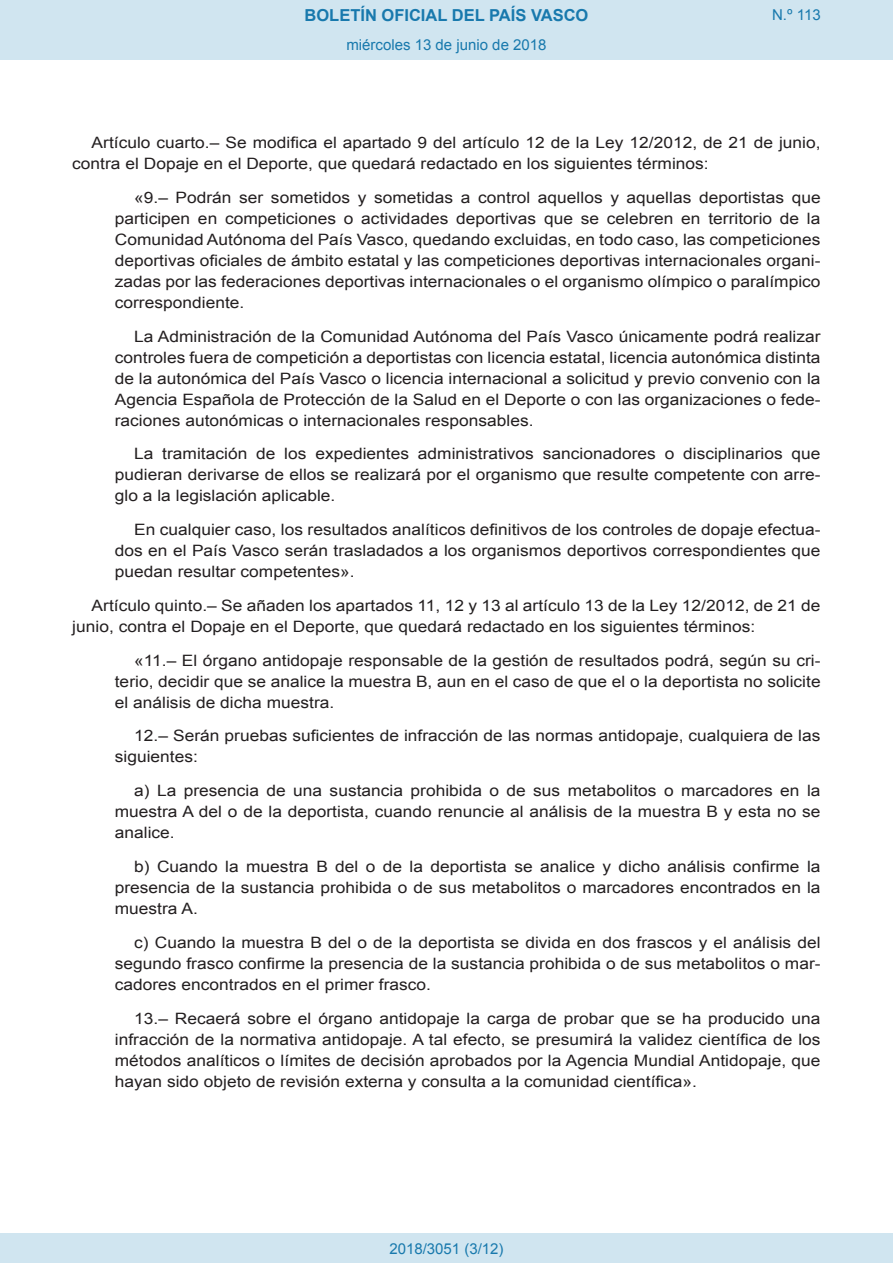
<style>
.page{position:relative;width:893px;height:1263px;background:#fff}
.page>*{position:absolute;margin:0;border:0;box-sizing:border-box;transform-origin:0 0}
.t1{font:700 16.5px "Arial";color:#1879ad}
.BOPVDetalle{font:15.6px/21px "Arial";color:#231f20;text-align:justify;scale:1.11 1}
.Paginacion_Centro{font:15px "Arial";color:#1879ad}
</style>
<div class="page">
<div style="left:0;top:0;width:893px;height:60px;background:#d0e5f0"></div>
<div style="left:0;top:1233px;width:893px;height:30px;background:#d0e5f0"></div>
<p class="t1" style="left:305px;top:4px;width:285px">BOLETÍN OFICIAL DEL PAÍS VASCO</p>
<p class="Paginacion_Centro" style="left:346px;top:35px;width:202px">miércoles 13 de junio de 2018</p>
<p class="Paginacion_Centro" style="left:772px;top:5px;width:50px">N.º 113</p>
<p class="BOPVDetalle" style="left:72px;top:132px;width:676px;text-indent:19px">Artículo cuarto.– Se modifica el apartado 9 del artículo 12 de la Ley 12/2012, de 21 de junio, contra el Dopaje en el Deporte, que quedará redactado en los siguientes términos:</p>
<p class="BOPVDetalle" style="left:115px;top:187px;width:637px;text-indent:19px">«9.– Podrán ser sometidos y sometidas a control aquellos y aquellas deportistas que participen en competiciones o actividades deportivas que se celebren en territorio de la Comunidad Autónoma del País Vasco, quedando excluidas, en todo caso, las competiciones deportivas oficiales de ámbito estatal y las competiciones deportivas internacionales organi&shy;zadas por las federaciones deportivas internacionales o el organismo olímpico o paralímpico correspondiente.</p>
<p class="BOPVDetalle" style="left:115px;top:326px;width:637px;text-indent:19px">La Administración de la Comunidad Autónoma del País Vasco únicamente podrá realizar controles fuera de competición a deportistas con licencia estatal, licencia autonómica distinta de la autonómica del País Vasco o licencia internacional a solicitud y previo convenio con la Agencia Española de Protección de la Salud en el Deporte o con las organizaciones o fede&shy;raciones autonómicas o internacionales responsables.</p>
<p class="BOPVDetalle" style="left:115px;top:444px;width:637px;text-indent:19px">La tramitación de los expedientes administrativos sancionadores o disciplinarios que pudieran derivarse de ellos se realizará por el organismo que resulte competente con arre&shy;glo a la legislación aplicable.</p>
<p class="BOPVDetalle" style="left:115px;top:519px;width:637px;text-indent:19px">En cualquier caso, los resultados analíticos definitivos de los controles de dopaje efectua&shy;dos en el País Vasco serán trasladados a los organismos deportivos correspondientes que puedan resultar competentes».</p>
<p class="BOPVDetalle" style="left:72px;top:595px;width:676px;text-indent:19px">Artículo quinto.– Se añaden los apartados 11, 12 y 13 al artículo 13 de la Ley 12/2012, de 21 de junio, contra el Dopaje en el Deporte, que quedará redactado en los siguientes términos:</p>
<p class="BOPVDetalle" style="left:115px;top:650px;width:637px;text-indent:19px">«11.– El órgano antidopaje responsable de la gestión de resultados podrá, según su cri&shy;terio, decidir que se analice la muestra B, aun en el caso de que el o la deportista no solicite el análisis de dicha muestra.</p>
<p class="BOPVDetalle" style="left:115px;top:726px;width:637px;text-indent:19px">12.– Serán pruebas suficientes de infracción de las normas antidopaje, cualquiera de las siguientes:</p>
<p class="BOPVDetalle" style="left:115px;top:780px;width:637px;text-indent:19px">a) La presencia de una sustancia prohibida o de sus metabolitos o marcadores en la muestra A del o de la deportista, cuando renuncie al análisis de la muestra B y esta no se analice.</p>
<p class="BOPVDetalle" style="left:115px;top:856px;width:637px;text-indent:19px">b) Cuando la muestra B del o de la deportista se analice y dicho análisis confirme la presencia de la sustancia prohibida o de sus metabolitos o marcadores encontrados en la muestra A.</p>
<p class="BOPVDetalle" style="left:115px;top:932px;width:637px;text-indent:19px">c) Cuando la muestra B del o de la deportista se divida en dos frascos y el análisis del segundo frasco confirme la presencia de la sustancia prohibida o de sus metabolitos o mar&shy;cadores encontrados en el primer frasco.</p>
<p class="BOPVDetalle" style="left:115px;top:1008px;width:637px;text-indent:19px">13.– Recaerá sobre el órgano antidopaje la carga de probar que se ha producido una infracción de la normativa antidopaje. A tal efecto, se presumirá la validez científica de los métodos analíticos o límites de decisión aprobados por la Agencia Mundial Antidopaje, que hayan sido objeto de revisión externa y consulta a la comunidad científica».</p>
<p class="Paginacion_Centro" style="left:389px;top:1238px;width:116px">2018/3051 (3/12)</p>
</div>
